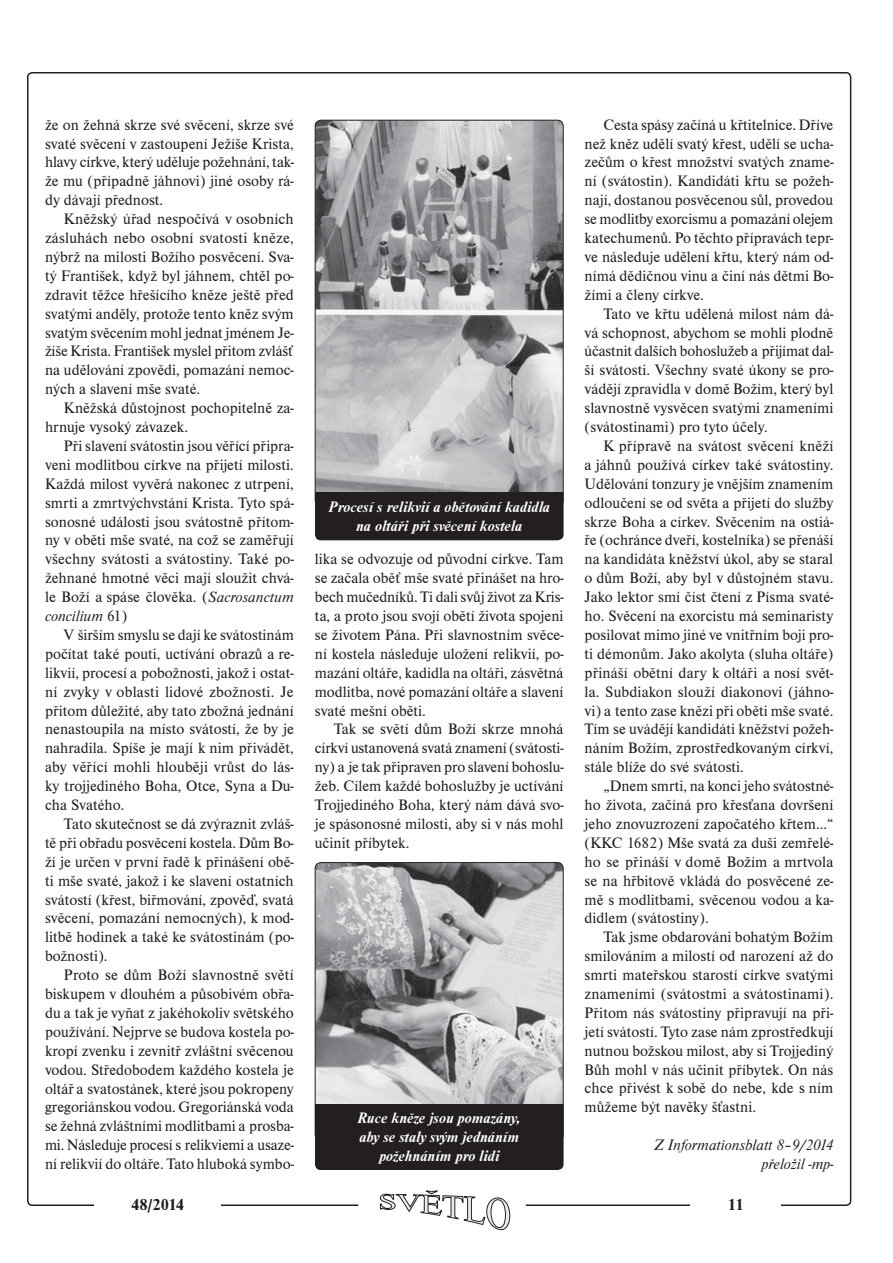
<style>
.page{position:relative;width:893px;height:1263px;background:#fff}
.page>*{position:absolute;margin:0;border:0;box-sizing:border-box;transform-origin:0 0}
.t1{font:700 16.5px "Nimbus Rom DEE";letter-spacing:-.04em;color:#231f20}
.t2{font:15.75px/18.9px "Nimbus Rom DEE";color:#231f20;text-align:justify}
.t3{font:italic 700 15.75px/18.9px "Nimbus Rom DEE";color:#fff;text-align:center}
.t4{font:italic 15.75px/18.9px "Nimbus Rom DEE";color:#231f20;text-align:right}
.s1{font-style:italic}
</style>
<div class="page">
<svg style="left:379px;top:1190px;width:131px;height:41px"></svg>
<img style="left:315px;top:120px;width:248px;height:372px">
<div style="left:315px;top:120px;width:248px;height:386px;border:1px solid #231f20;border-radius:6px"></div>
<img style="left:315px;top:863px;width:248px;height:241px">
<div style="left:315px;top:862px;width:248px;height:279px;border:1px solid #231f20;border-radius:6px"></div>
<div style="left:315px;top:492px;width:248px;height:48px;background:#231f20"></div>
<div style="left:315px;top:1104px;width:248px;height:66px;background:#231f20"></div>
<p class="t2" style="left:45px;top:116px;width:250px">že on žehná skrze své svěcení, skrze své svaté svěcení v zastoupení Ježíše Krista, hlavy církve, který uděluje požehnání, tak&shy;že mu (případně jáhnovi) jiné osoby rá&shy;dy dávají přednost.</p>
<p class="t2" style="left:45px;top:211px;width:250px;text-indent:19px">Kněžský úřad nespočívá v osobních zásluhách nebo osobní svatosti kněze, nýbrž na milosti Božího posvěcení. Sva&shy;tý František, když byl jáhnem, chtěl po&shy;zdravit těžce hřešícího kněze ještě před svatými anděly, protože tento kněz svým svatým svěcením mohl jednat jménem Je&shy;žíše Krista. František myslel přitom zvlášť na udělování zpovědi, pomazání nemoc&shy;ných a slavení mše svaté.</p>
<p class="t2" style="left:45px;top:400px;width:250px;text-indent:19px">Kněžská důstojnost pochopitelně za&shy;hrnuje vysoký závazek.</p>
<p class="t2" style="left:45px;top:438px;width:250px;text-indent:19px">Při slavení svátostin jsou věřící připra&shy;veni modlitbou církve na přijetí milosti.<br>Každá milost vyvěrá nakonec z utrpení, smrti a zmrtvýchvstání Krista. Tyto spá&shy;sonosné události jsou svátostně přítom&shy;ny v oběti mše svaté, na což se zaměřují všechny svátosti a svátostiny. Také po&shy;žehnané hmotné věci mají sloužit chvá&shy;le Boží a spáse člověka. (<span class="s1">Sacrosanctum concilium</span> 61)</p>
<p class="t2" style="left:45px;top:627px;width:250px;text-indent:19px">V širším smyslu se dají ke svátostinám počítat také pouti, uctívání obrazů a re&shy;likvií, procesí a pobožnosti, jakož i ostat&shy;ní zvyky v oblasti lidové zbožnosti. Je přitom důležité, aby tato zbožná jednání nenastoupila na místo svátostí, že by je nahradila. Spíše je mají k nim přivádět, aby věřící mohli hlouběji vrůst do lás&shy;ky trojjediného Boha, Otce, Syna a Du&shy;cha Svatého.</p>
<p class="t2" style="left:45px;top:816px;width:250px;text-indent:19px">Tato skutečnost se dá zvýraznit zvláš&shy;tě při obřadu posvěcení kostela. Dům Bo&shy;ží je určen v první řadě k přinášení obě&shy;ti mše svaté, jakož i ke slavení ostatních svátostí (křest, biřmování, zpověď, svatá svěcení, pomazání nemocných), k mod&shy;litbě hodinek a také ke svátostinám (po&shy;božnosti).</p>
<p class="t2" style="left:45px;top:967px;width:250px;text-indent:19px">Proto se dům Boží slavnostně světí biskupem v dlouhém a působivém obřa&shy;du a tak je vyňat z jakéhokoliv světského používání. Nejprve se budova kostela po&shy;kropí zvenku i zevnitř zvláštní svěcenou vodou. Středobodem každého kostela je oltář a svatostánek, které jsou pokropeny gregoriánskou vodou. Gregoriánská voda se žehná zvláštními modlitbami a prosba&shy;mi. Následuje procesí s relikviemi a usaze&shy;ní relikvií do oltáře. Tato hluboká symbo-</p>
<p class="t3" style="left:328px;top:499px;width:223px">Procesí s relikvií a obětování kadidla na oltáři při svěcení kostela</p>
<p class="t2" style="left:315px;top:551px;width:250px">lika se odvozuje od původní církve. Tam se začala oběť mše svaté přinášet na hro&shy;bech mučedníků. Ti dali svůj život za Kris&shy;ta, a proto jsou svojí obětí života spojeni se životem Pána. Při slavnostním svěce&shy;ní kostela následuje uložení relikvií, po&shy;mazání oltáře, kadidla na oltáři, zásvětná modlitba, nové pomazání oltáře a slavení svaté mešní oběti.</p>
<p class="t2" style="left:315px;top:721px;width:250px;text-indent:19px">Tak se světí dům Boží skrze mnohá církví ustanovená svatá znamení (svátosti&shy;ny) a je tak připraven pro slavení bohoslu&shy;žeb. Cílem každé bohoslužby je uctívání Trojjediného Boha, který nám dává svo&shy;je spásonosné milosti, aby si v nás mohl učinit příbytek.</p>
<p class="t3" style="left:357px;top:1110px;width:165px">Ruce kněze jsou pomazány, aby se staly svým jednáním požehnáním pro lidi</p>
<p class="t2" style="left:584px;top:116px;width:250px;text-indent:19px">Cesta spásy začíná u křtitelnice. Dříve než kněz udělí svatý křest, udělí se ucha&shy;zečům o křest množství svatých zname&shy;ní (svátostin). Kandidáti křtu se požeh&shy;nají, dostanou posvěcenou sůl, provedou se modlitby exorcismu a pomazání olejem katechumenů. Po těchto přípravách tepr&shy;ve následuje udělení křtu, který nám od&shy;nímá dědičnou vinu a činí nás dětmi Bo&shy;žími a členy církve.</p>
<p class="t2" style="left:584px;top:305px;width:250px;text-indent:19px">Tato ve křtu udělená milost nám dá&shy;vá schopnost, abychom se mohli plodně účastnit dalších bohoslužeb a přijímat dal&shy;ší svátosti. Všechny svaté úkony se pro&shy;vádějí zpravidla v domě Božím, který byl slavnostně vysvěcen svatými znameními (svátostinami) pro tyto účely.</p>
<p class="t2" style="left:584px;top:438px;width:250px;text-indent:19px">K přípravě na svátost svěcení kněží a jáhnů používá církev také svátostiny.<br>Udělování tonzury je vnějším znamením odloučení se od světa a přijetí do služby skrze Boha a církev. Svěcením na ostiá&shy;ře (ochránce dveří, kostelníka) se přenáší na kandidáta kněžství úkol, aby se staral o dům Boží, aby byl v důstojném stavu.<br>Jako lektor smí číst čtení z Písma svaté&shy;ho. Svěcení na exorcistu má seminaristy posilovat mimo jiné ve vnitřním boji pro&shy;ti démonům. Jako akolyta (sluha oltáře) přináší obětní dary k oltáři a nosí svět&shy;la. Subdiakon slouží diakonovi (jáhno&shy;vi) a tento zase knězi při oběti mše svaté.<br>Tím se uvádějí kandidáti kněžství požeh&shy;náním Božím, zprostředkovaným církví, stále blíže do své svátosti.</p>
<p class="t2" style="left:584px;top:778px;width:250px;text-indent:19px">„Dnem smrti, na konci jeho svátostné&shy;ho života, začíná pro křesťana dovršení jeho znovuzrození započatého křtem...“ (KKC 1682) Mše svatá za duši zemřelé&shy;ho se přináší v domě Božím a mrtvola se na hřbitově vkládá do posvěcené ze&shy;mě s modlitbami, svěcenou vodou a ka&shy;didlem (svátostiny).</p>
<p class="t2" style="left:584px;top:929px;width:250px;text-indent:19px">Tak jsme obdarováni bohatým Božím smilováním a milostí od narození až do smrti mateřskou starostí církve svatými znameními (svátostmi a svátostinami).<br>Přitom nás svátostiny připravují na při&shy;jetí svátostí. Tyto zase nám zprostředkují nutnou božskou milost, aby si Trojjediný Bůh mohl v nás učinit příbytek. On nás chce přivést k sobě do nebe, kde s ním můžeme být navěky šťastni.</p>
<p class="t4" style="left:654px;top:1137px;width:181px">Z Informationsblatt 8–9/2014 přeložil -mp-</p>
<p class="t1" style="left:131px;top:1198px;width:54px">48/2014</p>
<p class="t1" style="left:728px;top:1198px;width:17px">11</p>
</div>
